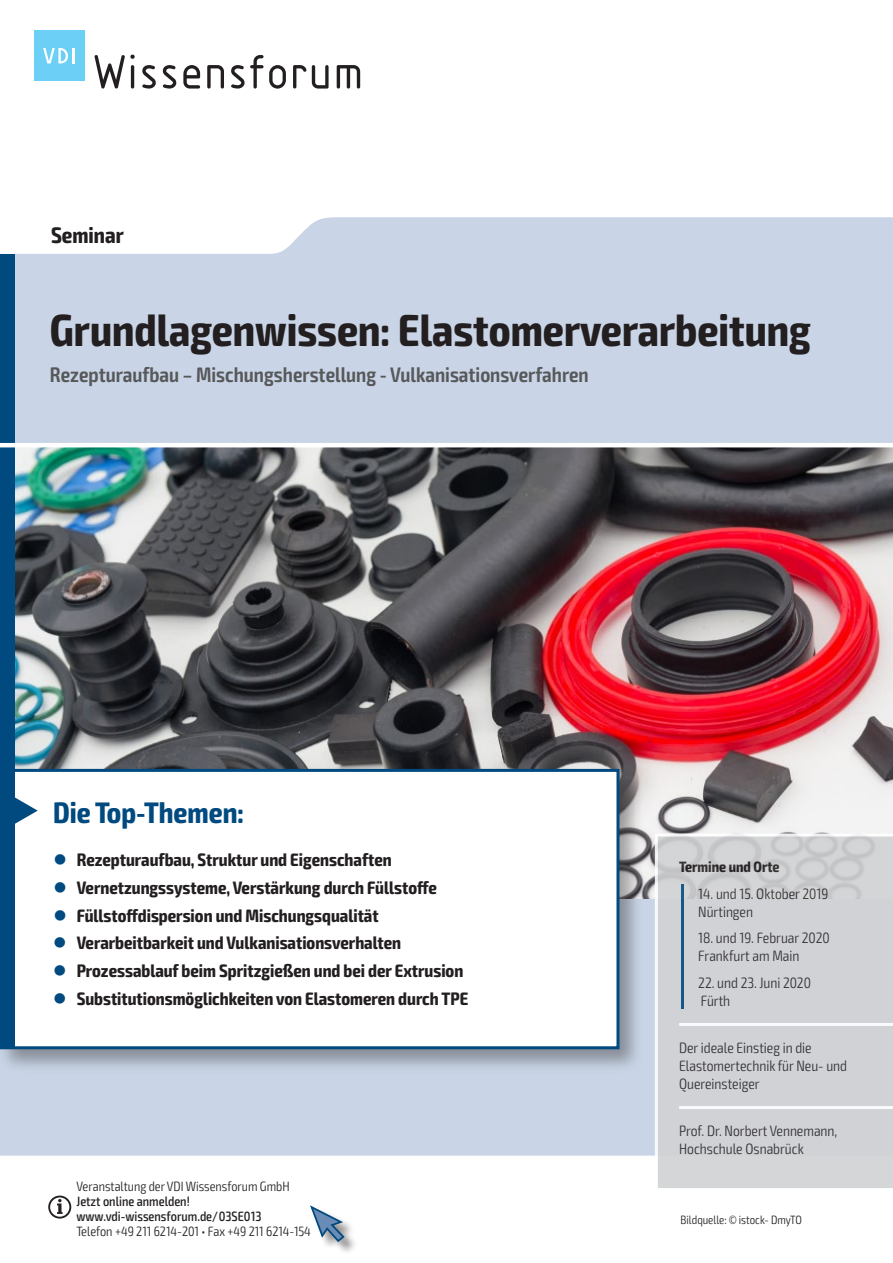
<style>
.page{position:relative;width:893px;height:1263px;background:#fff}
.page>*{position:absolute;margin:0;border:0;box-sizing:border-box;transform-origin:0 0}
.t1{font:700 condensed 45px "Exo 2";color:#231f20}
.t2{font:700 condensed 29.7px "Exo 2";color:#004a7f}
.t3{font:700 condensed 22.5px "Exo 2";color:#231f20}
.t4{font:600 condensed 21px "Exo 2";color:#57585a}
.t5{font:700 condensed 18px "Exo 2";color:#231f20}
.t6{font:300 condensed 15px/18px "Exo 2";color:#231f20}
.t7{font:700 condensed 15px "Exo 2";color:#231f20}
.t8{font:300 condensed 13.5px "Exo 2";color:#231f20}
.t9{font:500 condensed 13.5px/15px "Exo 2";color:#231f20}
.t10{font:300 condensed 12px "Exo 2";color:#231f20}
.s1{color:#004a7f}
</style>
<div class="page">
<div style="left:0;top:217px;width:893px;height:938px;background:#c9d5e6"></div>
<img style="left:14px;top:447px;width:879px;height:451px">
<div style="left:0;top:765px;width:644px;height:309px;background:#231f20;opacity:.4"></div>
<div style="left:2px;top:770px;width:616px;height:278px;background:#fff"></div>
<div style="left:3px;top:772px;width:11px;height:274px;background:#004a7f"></div>
<div style="left:0;top:769px;width:619px;height:280px;border:3px solid #004a7f"></div>
<svg style="left:14px;top:796px;width:24px;height:29px"></svg>
<div style="left:0;top:254px;width:14px;height:519px;background:#004a7f"></div>
<div style="left:311px;top:1206px;width:47px;height:49px;background:#231f20;opacity:.5"></div>
<svg style="left:310px;top:1205px;width:36px;height:38px"></svg>
<hr style="left:0;top:443px;width:893px;height:4px;background:#fff">
<svg style="left:655px;top:833px;width:238px;height:355px;background:#d0d2d5"></svg>
<svg style="left:48px;top:1195px;width:23px;height:23px"></svg>
<svg style="left:94px;top:54px;width:41px;height:35px"></svg>
<svg style="left:142px;top:65px;width:14px;height:24px"></svg>
<svg style="left:163px;top:65px;width:13px;height:24px"></svg>
<svg style="left:183px;top:65px;width:17px;height:24px"></svg>
<svg style="left:207px;top:65px;width:17px;height:24px"></svg>
<svg style="left:231px;top:55px;width:55px;height:34px"></svg>
<svg style="left:293px;top:65px;width:36px;height:24px"></svg>
<svg style="left:337px;top:65px;width:23px;height:24px"></svg>
<div style="left:34px;top:30px;width:50px;height:51px;background:#6bcff6"></div>
<svg style="left:43px;top:48px;width:31px;height:15px"></svg>
<p class="t3" style="left:51px;top:221px;width:74px">Seminar</p>
<h1 class="t1" style="left:50px;top:303px;width:762px">Grundlagenwissen: Elastomerverarbeitung</h1>
<p class="t4" style="left:50px;top:362px;width:540px">Rezepturaufbau – Mischungsherstellung - Vulkanisationsverfahren</p>
<h2 class="t2" style="left:53px;top:794px;width:192px">Die Top-Themen:</h2>
<p class="t5" style="left:53px;top:849px;width:340px"><span class="s1">●</span> Rezepturaufbau, Struktur und Eigenschaften</p>
<p class="t5" style="left:53px;top:877px;width:385px"><span class="s1">●</span> Vernetzungssysteme, Verstärkung durch Füllstoffe</p>
<p class="t5" style="left:53px;top:904px;width:327px"><span class="s1">●</span> Füllstoffdispersion und Mischungsqualität</p>
<p class="t5" style="left:53px;top:932px;width:349px"><span class="s1">●</span> Verarbeitbarkeit und Vulkanisationsverhalten</p>
<p class="t5" style="left:53px;top:960px;width:412px"><span class="s1">●</span> Prozessablauf beim Spritzgießen und bei der Extrusion</p>
<p class="t5" style="left:53px;top:988px;width:416px"><span class="s1">●</span> Substitutionsmöglichkeiten von Elastomeren durch TPE</p>
<p class="t8" style="left:77px;top:1178px;width:215px">Veranstaltung der VDI Wissensforum GmbH</p>
<p class="t9" style="left:77px;top:1194px;width:186px">Jetzt online anmelden! www.vdi-wissensforum.de/03SE013</p>
<p class="t8" style="left:77px;top:1223px;width:236px">Telefon +49 211 6214-201 • Fax +49 211 6214-154</p>
<p class="t7" style="left:679px;top:858px;width:102px">Termine und Orte</p>
<p class="t6" style="left:698px;top:885px;width:132px">14. und 15. Oktober 2019<br>Nürtingen</p>
<p class="t6" style="left:698px;top:929px;width:133px">18. und 19. Februar 2020<br>Frankfurt am Main</p>
<p class="t6" style="left:698px;top:974px;width:114px">22. und 23. Juni 2020<br>Fürth</p>
<p class="t6" style="left:679px;top:1039px;width:170px">Der ideale Einstieg in die<br>Elastomertechnik für Neu- und<br>Quereinsteiger</p>
<p class="t6" style="left:679px;top:1122px;width:160px">Prof. Dr. Norbert Vennemann,<br>Hochschule Osnabrück</p>
<p class="t10" style="left:681px;top:1212px;width:123px">Bildquelle: © istock- DmyTO</p>
</div>
